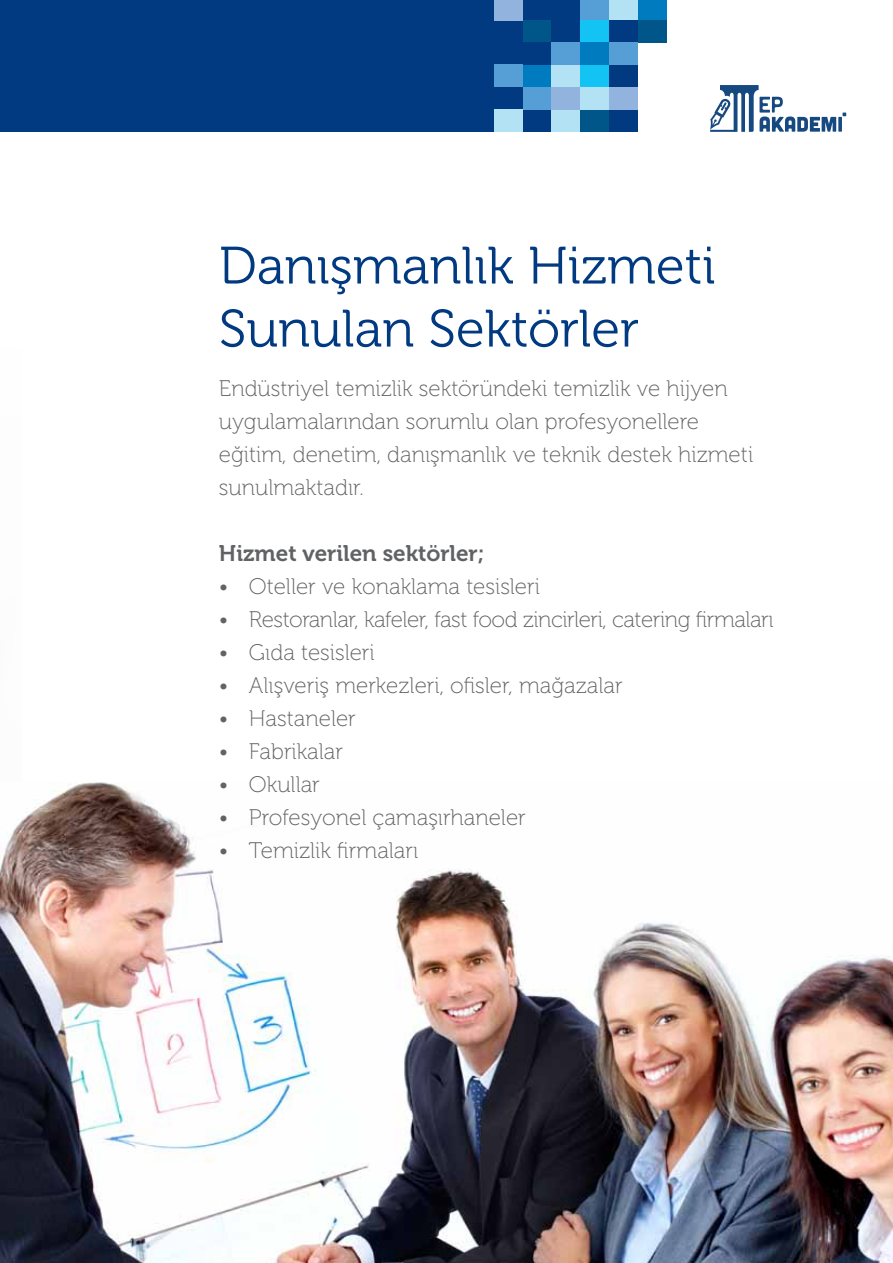
<style>
.page{position:relative;width:893px;height:1263px;background:#fff}
.page>*{position:absolute;margin:0;border:0;box-sizing:border-box;transform-origin:0 0}
.t1{font:52.5px/63px "Museo 300 TR";color:#013a81}
.t2{font:22.5px/33px "Museo 100 TR";color:#616264}
.t3{font:22.5px "Museo 100 TR";letter-spacing:-.02em;color:#616264}
.t4{font:22.5px "Museo 700 TR";color:#616264}
</style>
<div class="page">
<div style="left:0;top:0;width:588px;height:132px;background:#013a81"></div>
<div style="left:494px;top:0;width:29px;height:20px;background:#91b3de"></div>
<div style="left:580px;top:0;width:29px;height:20px;background:#559ed6"></div>
<div style="left:609px;top:0;width:29px;height:20px;background:#b2e2f4"></div>
<div style="left:523px;top:65px;width:29px;height:22px;background:#007bbf"></div>
<div style="left:494px;top:65px;width:29px;height:22px;background:#559ed6"></div>
<div style="left:552px;top:65px;width:28px;height:22px;background:#b2e2f4"></div>
<div style="left:580px;top:65px;width:29px;height:22px;background:#12c3f4"></div>
<div style="left:609px;top:65px;width:29px;height:22px;background:#013a81"></div>
<div style="left:494px;top:109px;width:29px;height:23px;background:#b2e2f4"></div>
<div style="left:552px;top:109px;width:28px;height:23px;background:#b2e2f4"></div>
<div style="left:580px;top:109px;width:29px;height:23px;background:#005688"></div>
<div style="left:609px;top:109px;width:29px;height:23px;background:#013a81"></div>
<div style="left:638px;top:0;width:29px;height:20px;background:#007bbf"></div>
<div style="left:523px;top:20px;width:29px;height:22px;background:#005688"></div>
<div style="left:580px;top:20px;width:29px;height:22px;background:#12c3f4"></div>
<div style="left:609px;top:20px;width:29px;height:22px;background:#013a81"></div>
<div style="left:552px;top:42px;width:28px;height:23px;background:#559ed6"></div>
<div style="left:580px;top:42px;width:29px;height:23px;background:#007bbf"></div>
<div style="left:609px;top:42px;width:29px;height:23px;background:#559ed6"></div>
<div style="left:523px;top:87px;width:29px;height:22px;background:#559ed6"></div>
<div style="left:552px;top:87px;width:28px;height:22px;background:#91b3de"></div>
<div style="left:580px;top:87px;width:29px;height:22px;background:#b2e2f4"></div>
<div style="left:609px;top:87px;width:29px;height:22px;background:#91b3de"></div>
<div style="left:638px;top:20px;width:29px;height:22px;background:#005688"></div>
<svg style="left:838px;top:117px;width:4px;height:15px"></svg>
<svg style="left:710px;top:85px;width:126px;height:47px"></svg>
<img style="left:0;top:782px;width:893px;height:481px">
<h1 class="t1" style="left:219px;top:235px;width:498px">Danışmanlık Hizmeti<br>Sunulan Sektörler</h1>
<p class="t2" style="left:219px;top:373px;width:536px">Endüstriyel temizlik sektöründeki temizlik ve hijyen uygulamalarından sorumlu olan profesyonellere eğitim, denetim, danışmanlık ve teknik destek hizmeti sunulmaktadır.</p>
<p class="t4" style="left:219px;top:541px;width:267px">Hizmet verilen sektörler;</p>
<p class="t2" style="left:219px;top:571px;width:323px">• Oteller ve konaklama tesisleri</p>
<p class="t3" style="left:219px;top:608px;width:556px">• Restoranlar, kafeler, fast food zincirleri, catering firmaları</p>
<p class="t2" style="left:219px;top:637px;width:157px">• Gıda tesisleri</p>
<p class="t2" style="left:219px;top:670px;width:405px">• Alışveriş merkezleri, ofisler, mağazalar</p>
<p class="t2" style="left:219px;top:703px;width:138px">• Hastaneler</p>
<p class="t2" style="left:219px;top:736px;width:126px">• Fabrikalar</p>
<p class="t2" style="left:219px;top:769px;width:102px">• Okullar</p>
<p class="t2" style="left:219px;top:802px;width:308px">• Profesyonel çamaşırhaneler</p>
<p class="t2" style="left:219px;top:835px;width:201px">• Temizlik firmaları</p>
</div>
